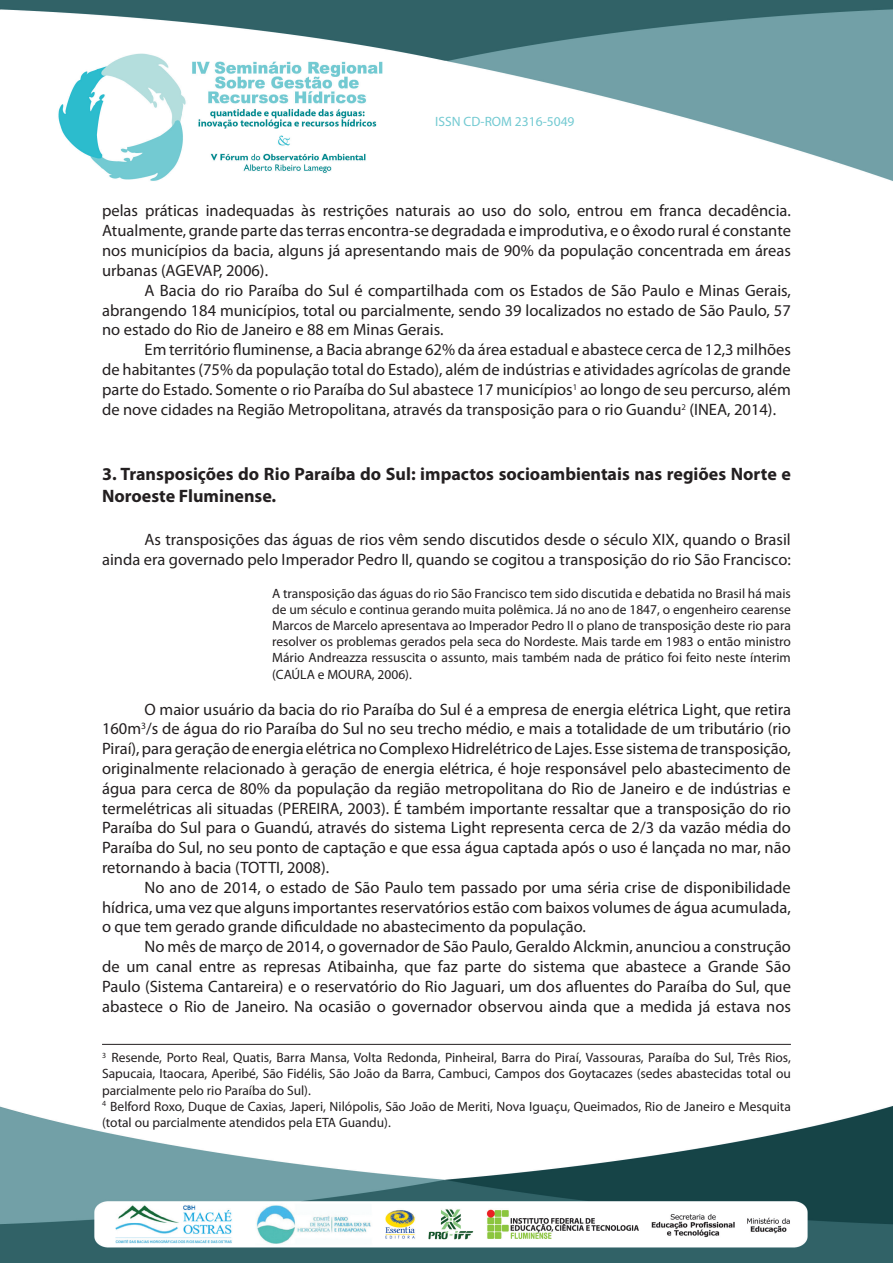
<style>
.page{position:relative;width:893px;height:1263px;background:#fff}
.page>*{position:absolute;margin:0;border:0;box-sizing:border-box;transform-origin:0 0}
.t1{font:700 18px/21.6px "Myriad Pro";color:#231f20}
.t2{font:16.5px/19.8px "Myriad Pro";color:#231f20;text-align:justify}
.t3{font:13.5px/16.2px "Myriad Pro";color:#231f20;text-align:justify}
.t4{font:13.5px "Myriad Pro";color:#73cad2}
</style>
<div class="page">
<img style="left:0;top:1106px;width:893px;height:157px">
<img style="left:0;top:0;width:893px;height:181px">
<hr style="left:102px;top:1044px;width:689px;height:1px;background:#231f20">
<p class="t4" style="left:435px;top:113px;width:141px">ISSN CD-ROM 2316-5049</p>
<p class="t2" style="left:102px;top:201px;width:690px">pelas práticas inadequadas às restrições naturais ao uso do solo, entrou em franca decadência.<br>Atualmente, grande parte das terras encontra-se degradada e improdutiva, e o êxodo rural é constante nos municípios da bacia, alguns já apresentando mais de 90% da população concentrada em áreas urbanas (AGEVAP, 2006).</p>
<p class="t2" style="left:102px;top:280px;width:690px;text-indent:43px">A Bacia do rio Paraíba do Sul é compartilhada com os Estados de São Paulo e Minas Gerais, abrangendo 184 municípios, total ou parcialmente, sendo 39 localizados no estado de São Paulo, 57 no estado do Rio de Janeiro e 88 em Minas Gerais.</p>
<p class="t2" style="left:102px;top:339px;width:690px;text-indent:43px">Em território fluminense, a Bacia abrange 62% da área estadual e abastece cerca de 12,3 milhões de habitantes (75% da população total do Estado), além de indústrias e atividades agrícolas de grande parte do Estado. Somente o rio Paraíba do Sul abastece 17 municípios<sup>1</sup> ao longo de seu percurso, além de nove cidades na Região Metropolitana, através da transposição para o rio Guandu<sup>2</sup> (INEA, 2014).</p>
<p class="t1" style="left:102px;top:462px;width:690px">3. Transposições do Rio Paraíba do Sul: impactos socioambientais nas regiões Norte e<br>Noroeste Fluminense.</p>
<p class="t2" style="left:102px;top:530px;width:690px;text-align:right">As transposições das águas de rios vêm sendo discutidos desde o século XIX, quando o Brasil<br>ainda era governado pelo Imperador Pedro II, quando se cogitou a transposição do rio São Francisco:</p>
<p class="t3" style="left:272px;top:585px;width:520px">A transposição das águas do rio São Francisco tem sido discutida e debatida no Brasil há mais de um século e continua gerando muita polêmica. Já no ano de 1847, o engenheiro cearense Marcos de Marcelo apresentava ao Imperador Pedro II o plano de transposição deste rio para resolver os problemas gerados pela seca do Nordeste. Mais tarde em 1983 o então ministro Mário Andreazza ressuscita o assunto, mais também nada de prático foi feito neste ínterim (CAÚLA e MOURA, 2006).</p>
<p class="t2" style="left:102px;top:699px;width:690px;text-indent:43px">O maior usuário da bacia do rio Paraíba do Sul é a empresa de energia elétrica Light, que retira 160m<sup>3</sup>/s de água do rio Paraíba do Sul no seu trecho médio, e mais a totalidade de um tributário (rio Piraí), para geração de energia elétrica no Complexo Hidrelétrico de Lajes. Esse sistema de transposição, originalmente relacionado à geração de energia elétrica, é hoje responsável pelo abastecimento de água para cerca de 80% da população da região metropolitana do Rio de Janeiro e de indústrias e termelétricas ali situadas (PEREIRA, 2003). É também importante ressaltar que a transposição do rio Paraíba do Sul para o Guandú, através do sistema Light representa cerca de 2/3 da vazão média do Paraíba do Sul, no seu ponto de captação e que essa água captada após o uso é lançada no mar, não retornando à bacia (TOTTI, 2008).</p>
<p class="t2" style="left:102px;top:877px;width:690px;text-indent:43px">No ano de 2014, o estado de São Paulo tem passado por uma séria crise de disponibilidade hídrica, uma vez que alguns importantes reservatórios estão com baixos volumes de água acumulada, o que tem gerado grande dificuldade no abastecimento da população.</p>
<p class="t2" style="left:102px;top:936px;width:690px;text-indent:43px">No mês de março de 2014, o governador de São Paulo, Geraldo Alckmin, anunciou a construção de um canal entre as represas Atibainha, que faz parte do sistema que abastece a Grande São Paulo (Sistema Cantareira) e o reservatório do Rio Jaguari, um dos afluentes do Paraíba do Sul, que abastece o Rio de Janeiro. Na ocasião o governador observou ainda que a medida já estava nos</p>
<p class="t3" style="left:102px;top:1049px;width:690px;text-align:left"><sup>3</sup> Resende, Porto Real, Quatis, Barra Mansa, Volta Redonda, Pinheiral, Barra do Piraí, Vassouras, Paraíba do Sul, Três Rios, Sapucaia, Itaocara, Aperibé, São Fidélis, São João da Barra, Cambuci, Campos dos Goytacazes (sedes abastecidas total ou parcialmente pelo rio Paraíba do Sul).<br><sup>4</sup> Belford Roxo, Duque de Caxias, Japeri, Nilópolis, São João de Meriti, Nova Iguaçu, Queimados, Rio de Janeiro e Mesquita (total ou parcialmente atendidos pela ETA Guandu).</p>
</div>
